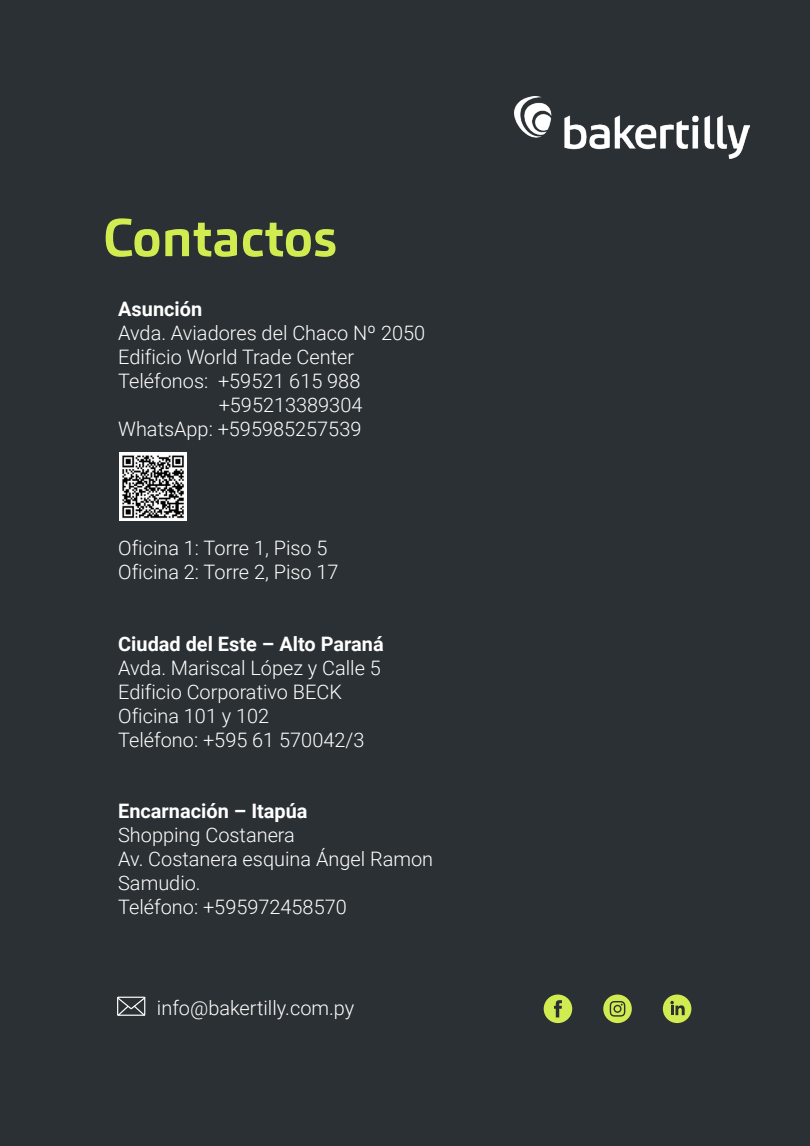
<style>
.page{position:relative;width:810px;height:1146px;background:#2b3034}
.page>*{position:absolute;margin:0;border:0;box-sizing:border-box;transform-origin:0 0}
.t1{font:700 52.5px "Carnac";color:#d1ec51}
.t2{font:300 19.95px/23.9px "Roboto";color:#fff}
.t3{font:700 19.95px "Roboto";color:#fff}
</style>
<div class="page">
<img style="left:515px;top:97px;width:235px;height:62px">
<div style="left:663px;top:994px;width:28px;height:29px;background:#d1ec51;border-radius:14px"></div>
<svg style="left:670px;top:1000px;width:15px;height:15px"></svg>
<div style="left:544px;top:994px;width:28px;height:29px;background:#d1ec51;border-radius:14px"></div>
<svg style="left:554px;top:1000px;width:8px;height:17px"></svg>
<svg style="left:603px;top:994px;width:29px;height:29px"></svg>
<svg style="left:610px;top:1001px;width:15px;height:15px"></svg>
<img style="left:119px;top:452px;width:68px;height:68px">
<svg style="left:117px;top:996px;width:29px;height:20px"></svg>
<h1 class="t1" style="left:103px;top:204px;width:235px">Contactos</h1>
<p class="t3" style="left:118px;top:295px;width:86px">Asunción</p>
<p class="t2" style="left:118px;top:320px;width:309px">Avda. Aviadores del Chaco Nº 2050</p>
<p class="t2" style="left:118px;top:344px;width:237px">Edificio World Trade Center</p>
<p class="t2" style="left:118px;top:368px;width:244px">Teléfonos: +59521 615 988</p>
<p class="t2" style="left:219px;top:392px;width:145px">+595213389304</p>
<p class="t2" style="left:118px;top:416px;width:245px">WhatsApp: +595985257539</p>
<p class="t2" style="left:118px;top:535px;width:222px">Oficina 1: Torre 1, Piso 5<br>Oficina 2: Torre 2, Piso 17</p>
<p class="t3" style="left:118px;top:630px;width:267px">Ciudad del Este – Alto Paraná</p>
<p class="t2" style="left:118px;top:655px;width:264px">Avda. Mariscal López y Calle 5<br>Edificio Corporativo BECK<br>Oficina 101 y 102<br>Teléfono: +595 61 570042/3</p>
<p class="t3" style="left:118px;top:797px;width:191px">Encarnación – Itapúa</p>
<p class="t2" style="left:118px;top:822px;width:316px">Shopping Costanera<br>Av. Costanera esquina Ángel Ramon<br>Samudio.<br>Teléfono: +595972458570</p>
<p class="t2" style="left:157px;top:995px;width:199px">info@bakertilly.com.py</p>
</div>
